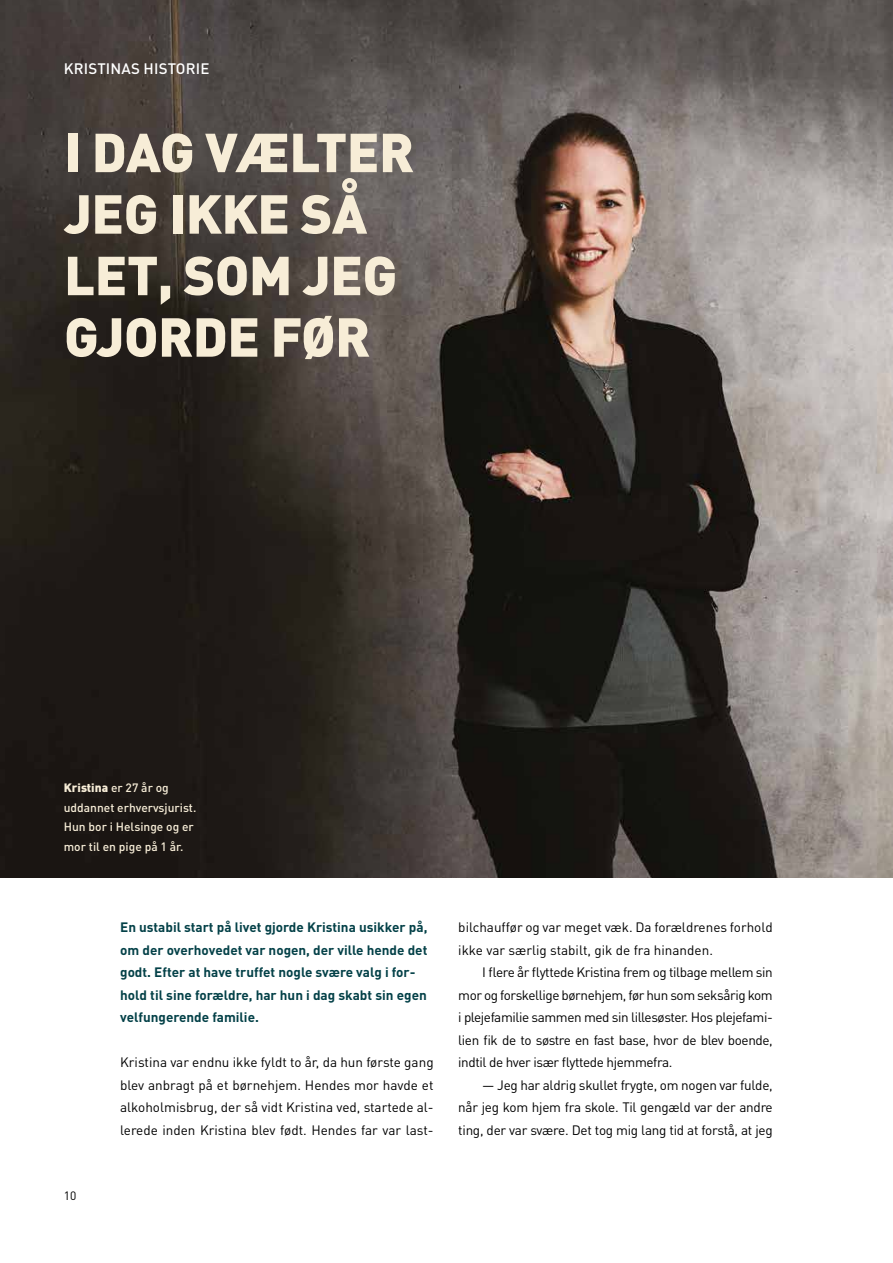
<style>
.page{position:relative;width:893px;height:1263px;background:#fff}
.page>*{position:absolute;margin:0;border:0;box-sizing:border-box;transform-origin:0 0}
.t1{font:900 54px/61.5px "DIN Pro";letter-spacing:-.01em;color:#f7edd7}
.t2{font:500 15px "DIN Pro";letter-spacing:.01em;color:#fff}
.t3{font:13.5px/22.5px "DIN Pro";letter-spacing:-.015em;color:#000;text-align:justify}
.t4{font:700 13.5px/22.5px "DIN Pro";color:#044148}
.t5{font:500 12px/19.5px "DIN Pro";color:#f7edd7}
.t6{font:12px "DIN Pro";color:#000}
.s1{font-weight:900}
</style>
<div class="page">
<img style="left:0;top:0;width:893px;height:878px">
<p class="t2" style="left:64px;top:59px;width:147px">KRISTINAS HISTORIE</p>
<h1 class="t1" style="left:64px;top:120px;width:352px">I DAG VÆLTER<br>JEG IKKE SÅ<br>LET, SOM JEG<br>GJORDE FØR</h1>
<p class="t5" style="left:64px;top:778px;width:134px"><span class="s1">Kristina</span> er 27 år og uddannet erhvervsjurist.<br>Hun bor i Helsinge og er mor til en pige på 1 år.</p>
<p class="t6" style="left:64px;top:1187px;width:14px">10</p>
<p class="t4" style="left:120px;top:916px;width:309px">En ustabil start på livet gjorde Kristina usikker på, om der overhovedet var nogen, der ville hende det godt. Efter at have truffet nogle svære valg i for&shy;hold til sine forældre, har hun i dag skabt sin egen velfungerende familie.</p>
<p class="t3" style="left:120px;top:1051px;width:315px">Kristina var endnu ikke fyldt to år, da hun første gang blev anbragt på et børnehjem. Hendes mor havde et alkoholmisbrug, der så vidt Kristina ved, startede al&shy;lerede inden Kristina blev født. Hendes far var last-</p>
<p class="t3" style="left:458px;top:916px;width:316px">bilchauffør og var meget væk. Da forældrenes forhold ikke var særlig stabilt, gik de fra hinanden.</p>
<p class="t3" style="left:458px;top:961px;width:316px;text-indent:24px">I flere år flyttede Kristina frem og tilbage mellem sin mor og forskellige børnehjem, før hun som seksårig kom i plejefamilie sammen med sin lillesøster. Hos plejefami&shy;lien fik de to søstre en fast base, hvor de blev boende, indtil de hver især flyttede hjemmefra.</p>
<p class="t3" style="left:458px;top:1073px;width:316px;text-indent:24px">— Jeg har aldrig skullet frygte, om nogen var fulde, når jeg kom hjem fra skole. Til gengæld var der andre ting, der var svære. Det tog mig lang tid at forstå, at jeg</p>
</div>
